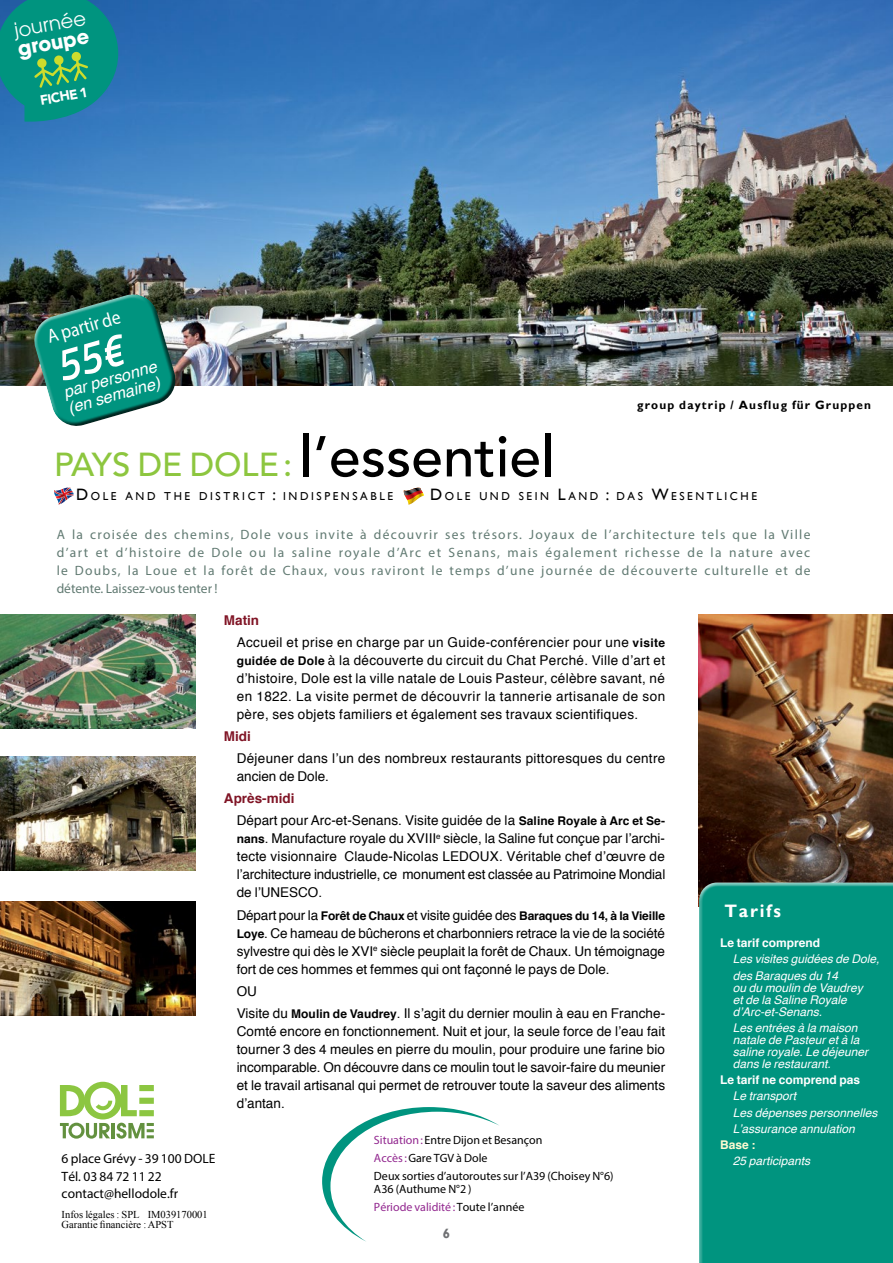
<style>
.page{position:relative;width:893px;height:1263px;background:#fff}
.page>*{position:absolute;margin:0;border:0;box-sizing:border-box;transform-origin:0 0}
.t1{font:500 33px "Avenir";color:#8dc63f}
.t2{font:19.5px "Myriad Pro";color:#fff;scale:.9 1}
.t3{font:19.5px "Avant Garde";color:#fff}
.t4{font:700 19.5px "Avant Garde";color:#fff}
.t5{font:700 18px "Gill Sans";letter-spacing:.1em;color:#fff}
.t6{font:italic 16.5px/16.5px "Helvetica";color:#fff}
.t7{font:13.5px/18px "Helvetica";letter-spacing:.005em;color:#000;text-align:justify}
.t8{font:13.5px/18px "Myriad Pro";letter-spacing:.04em;color:#617a72;text-align:justify}
.t9{font:13.5px/18px "Helvetica";letter-spacing:.025em;color:#000}
.t10{font:13.5px/22.2px "Helvetica";letter-spacing:.03em;color:#000}
.t11{font:13.5px/17.7px "Myriad Pro";color:#000}
.t12{font:900 13.5px "Avenir";color:#fff}
.t13{font:700 13.5px "Helvetica";color:#801425}
.t14{font:700 13.5px "Gill Sans";color:#6f7073}
.t15{font:italic 12px/12px "Helvetica";color:#fff}
.t16{font:12px/17.7px "Myriad Pro";color:#000}
.t17{font:700 12px "Helvetica";letter-spacing:-.01em;color:#000}
.t18{font:700 12px "Helvetica";color:#fff}
.t19{font:700 12px "Gill Sans";letter-spacing:.1em;color:#000}
.t20{font:700 12px "Helvetica";color:#fffbd2}
.t21{font:11.55px "Gill Sans";letter-spacing:.23em;color:#000}
.t22{font:10.5px/10.5px "Times New Roman";color:#000}
.s1{font-size:57px;color:#000}
.s2{font-size:16.5px}
.s3{font-weight:700;color:#801425}
.s4{font-weight:700;font-size:12px}
.s5{font-weight:400;font-size:13.5px}
.s6{color:#92278f}
</style>
<div class="page">
<img style="left:0;top:0;width:893px;height:386px">
<img style="left:699px;top:614px;width:194px;height:267px">
<svg style="left:54px;top:488px;width:20px;height:16px"></svg>
<svg style="left:404px;top:488px;width:20px;height:17px"></svg>
<img style="left:0;top:757px;width:196px;height:114px">
<img style="left:0;top:902px;width:196px;height:114px">
<img style="left:0;top:614px;width:196px;height:114px">
<div style="left:696px;top:881px;width:197px;height:382px;background:#fff;opacity:.75"></div>
<div style="left:698px;top:888px;width:195px;height:375px;background:#00947f"></div>
<svg style="left:322px;top:1107px;width:177px;height:135px"></svg>
<svg style="left:0;top:0;width:118px;height:125px;background:#118e87"></svg>
<svg style="left:60px;top:1082px;width:94px;height:57px"></svg>
<svg style="left:28px;top:287px;width:154px;height:139px;background:#338e7e"></svg>
<h2 class="t3" style="left:13px;top:19px;width:74px;rotate:-10deg">journée</h2>
<h2 class="t4" style="left:16px;top:36px;width:74px;rotate:-10deg">groupe</h2>
<p class="t12" style="left:39px;top:92px;width:49px;rotate:-10deg">FICHE 1</p>
<h2 class="t2" style="left:45px;top:325px;width:85px;rotate:-16deg">A partir de</h2>
<p class="t6" style="left:62px;top:385px;width:98px;rotate:-16deg">par personne (en semaine)</p>
<p class="t19" style="left:637px;top:398px;width:235px">group daytrip / Ausflug für Gruppen</p>
<h1 class="t1" style="left:54px;top:446px;width:502px">PAYS DE DOLE: <span class="s1">l’essentiel</span></h1>
<p class="t21" style="left:76px;top:490px;width:319px"><span class="s2">D</span>OLE AND THE D ISTRICT <span class="s2">:</span> IND ISPENSABLE</p>
<p class="t21" style="left:430px;top:490px;width:329px"><span class="s2">D</span>OLE UND SEIN <span class="s2">L</span> AND <span class="s2">:</span> D AS <span class="s2">W</span>ESENTLICHE</p>
<p class="t8" style="left:57px;top:526px;width:755px">A la croisée des chemins, Dole vous invite à découvrir ses trésors. Joyaux de l’architecture tels que la Ville d’art et d’histoire de Dole ou la saline royale d’Arc et Senans, mais également richesse de la nature avec le Doubs, la Loue et la forêt de Chaux, vous raviront le temps d’une journée de découverte culturelle et de détente. Laissez-vous tenter !</p>
<p class="t10" style="left:237px;top:609px;width:430px;text-indent:-13px"><span class="s3">Matin<br></span>Accueil et prise en charge par un Guide-conférencier pour une <span class="s4">visite</span></p>
<p class="t7" style="left:237px;top:651px;width:430px"><span class="s4">guidée de Dole</span> à la découverte du circuit du Chat Perché. Ville d’art et d’histoire, Dole est la ville natale de Louis Pasteur, célèbre savant, né en 1822. La visite permet de découvrir la tannerie artisanale de son père, ses objets familiers et également ses travaux scientifiques.</p>
<p class="t13" style="left:224px;top:725px;width:28px">Midi</p>
<p class="t9" style="left:237px;top:750px;width:430px">Déjeuner dans l’un des nombreux restaurants pittoresques du centre ancien de Dole.</p>
<p class="t7" style="left:237px;top:788px;width:430px;line-height:22.2px;text-indent:-13px"><span class="s3">Après-midi<br></span>Départ pour Arc-et-Senans. Visite guidée de la <span class="s4">Saline Royale à Arc et Se-</span></p>
<p class="t7" style="left:237px;top:830px;width:430px"><span class="s4">nans</span>. Manufacture royale du XVIII<sup>e</sup> siècle, la Saline fut conçue par l’archi&shy;tecte visionnaire Claude-Nicolas LEDOUX. Véritable chef d’œuvre de l’architecture industrielle, ce monument est classée au Patrimoine Mondial de l’UNESCO.</p>
<p class="t17" style="left:237px;top:906px;width:430px"><span class="s5">Départ pour la</span> Forêt de Chaux <span class="s5">et visite guidée des</span> Baraques du 14, à la Vieille</p>
<p class="t7" style="left:237px;top:924px;width:430px"><span class="s4">Loye</span>. Ce hameau de bûcherons et charbonniers retrace la vie de la société sylvestre qui dès le XVI<sup>e</sup> siècle peuplait la forêt de Chaux. Un témoignage fort de ces hommes et femmes qui ont façonné le pays de Dole.</p>
<p class="t7" style="left:237px;top:980px;width:430px;line-height:22.2px">OU<br>Visite du <span class="s4">Moulin de Vaudrey</span>. Il s’agit du dernier moulin à eau en Franche-</p>
<p class="t7" style="left:237px;top:1023px;width:430px">Comté encore en fonctionnement. Nuit et jour, la seule force de l’eau fait tourner 3 des 4 meules en pierre du moulin, pour produire une farine bio incomparable. On découvre dans ce moulin tout le savoir-faire du meunier et le travail artisanal qui permet de retrouver toute la saveur des aliments d’antan.</p>
<h3 class="t5" style="left:724px;top:900px;width:58px">Tarifs</h3>
<p class="t18" style="left:720px;top:933px;width:102px">Le tarif comprend</p>
<p class="t15" style="left:733px;top:951px;width:148px;line-height:16.2px">Les visites guidées de Dole, des Baraques du 14</p>
<p class="t15" style="left:733px;top:982px;width:131px">ou du moulin de Vaudrey et de la Saline Royale d’Arc-et-Senans.</p>
<p class="t15" style="left:733px;top:1022px;width:137px">Les entrées à la maison natale de Pasteur et à la saline royale. Le déjeuner dans le restaurant.</p>
<p class="t18" style="left:720px;top:1070px;width:142px">Le tarif ne comprend pas</p>
<p class="t15" style="left:733px;top:1088px;width:146px;line-height:16.2px">Le transport<br>Les dépenses personnelles<br>L’assurance annulation</p>
<p class="t20" style="left:720px;top:1135px;width:37px">Base :</p>
<p class="t16" style="left:374px;top:1131px;width:241px"><span class="s6">Situation:</span> Entre Dijon et Besançon<br><span class="s6">Accès:</span>Gare TGV à Dole<br>Deux sorties d’autoroutes sur l’A39 (Choisey N°6)</p>
<p class="t16" style="left:374px;top:1180px;width:152px">A36 (Authume N°2 )<br><span class="s6">Période validité:</span> Toute l’année</p>
<p class="t11" style="left:62px;top:1149px;width:155px">6 place Grévy - 39 100 DOLE</p>
<p class="t15" style="left:733px;top:1155px;width:79px">25 participants</p>
<p class="t11" style="left:62px;top:1167px;width:118px">Tél. 03 84 72 11 22 contact@hellodole.fr</p>
<p class="t22" style="left:62px;top:1208px;width:148px">Infos légales : SPL IM039170001<br>Garantie financière : APST</p>
<p class="t14" style="left:443px;top:1225px;width:9px">6</p>
</div>
